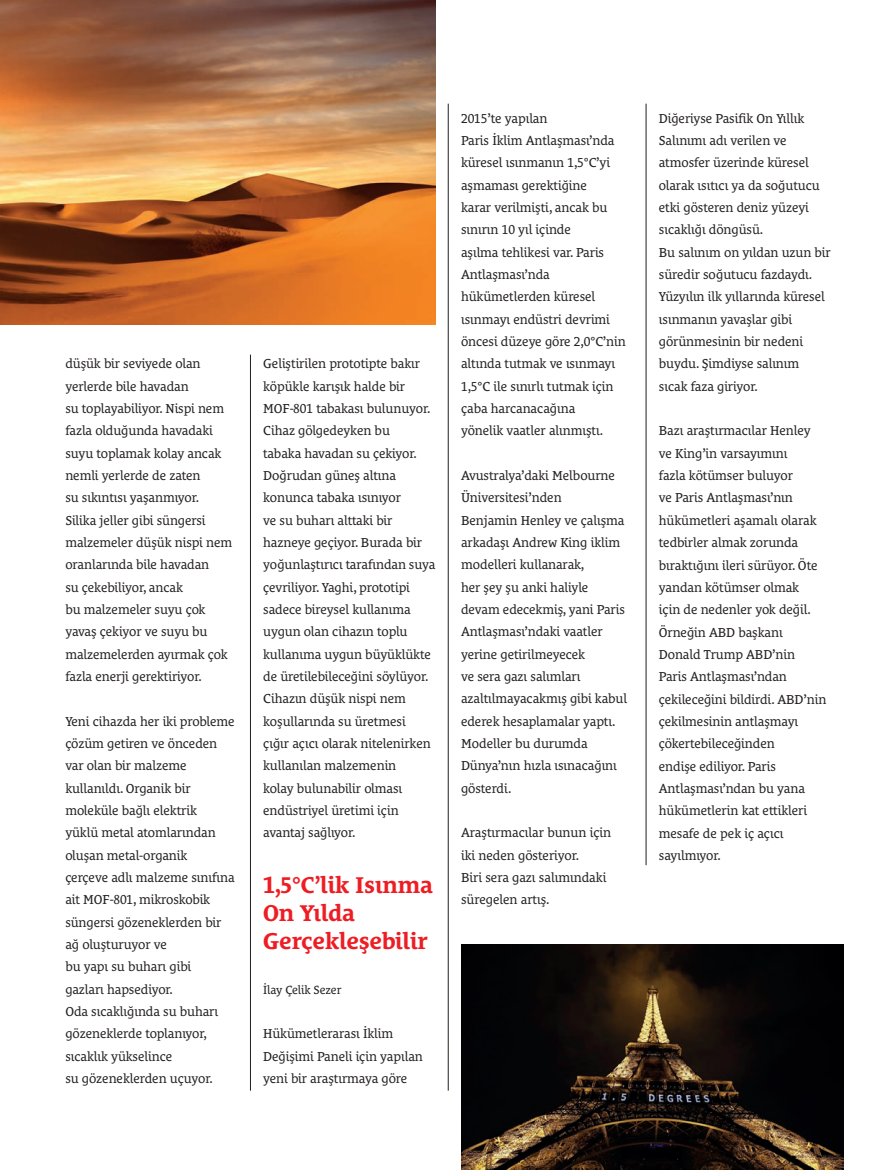
<style>
.page{position:relative;width:895px;height:1170px;background:#fff}
.page>*{position:absolute;margin:0;border:0;box-sizing:border-box;transform-origin:0 0}
.t1{font:700 23.25px/27.9px "Le Monde Courrier Pro";letter-spacing:-.01em;color:#ee1d23}
.t2{font:13.2px/22.4px "Le Monde Courrier Pro";letter-spacing:-.01em;color:#231f20}
.t3{font:12px "Le Monde Courrier Pro";letter-spacing:-.01em;color:#231f20}
</style>
<div class="page">
<hr style="left:448px;top:104px;width:1px;height:986px;background:#231f20">
<hr style="left:645px;top:104px;width:1px;height:761px;background:#231f20">
<hr style="left:250px;top:354px;width:1px;height:736px;background:#231f20">
<img style="left:461px;top:944px;width:382px;height:225px">
<img style="left:0;top:0;width:435px;height:325px">
<p class="t2" style="left:65px;top:351px;width:168px">düşük bir seviyede olan yerlerde bile havadan<br>su toplayabiliyor. Nispi nem fazla olduğunda havadaki suyu toplamak kolay ancak nemli yerlerde de zaten<br>su sıkıntısı yaşanmıyor.<br>Silika jeller gibi süngersi malzemeler düşük nispi nem oranlarında bile havadan<br>su çekebiliyor, ancak<br>bu malzemeler suyu çok yavaş çekiyor ve suyu bu malzemelerden ayırmak çok fazla enerji gerektiriyor.</p>
<p class="t2" style="left:65px;top:708px;width:171px">Yeni cihazda her iki probleme çözüm getiren ve önceden var olan bir malzeme kullanıldı. Organik bir moleküle bağlı elektrik<br>yüklü metal atomlarından oluşan metal-organik<br>çerçeve adlı malzeme sınıfına ait MOF-801, mikroskobik süngersi gözeneklerden bir ağ oluşturuyor ve<br>bu yapı su buharı gibi<br>gazları hapsediyor.<br>Oda sıcaklığında su buharı gözeneklerde toplanıyor, sıcaklık yükselince<br>su gözeneklerden uçuyor.</p>
<p class="t2" style="left:263px;top:351px;width:174px">Geliştirilen prototipte bakır köpükle karışık halde bir<br>MOF-801 tabakası bulunuyor.<br>Cihaz gölgedeyken bu<br>tabaka havadan su çekiyor.<br>Doğrudan güneş altına konunca tabaka ısınıyor<br>ve su buharı alttaki bir hazneye geçiyor. Burada bir yoğunlaştırıcı tarafından suya çevriliyor. Yaghi, prototipi sadece bireysel kullanıma uygun olan cihazın toplu kullanıma uygun büyüklükte de üretilebileceğini söylüyor.<br>Cihazın düşük nispi nem koşullarında su üretmesi<br>çığır açıcı olarak nitelenirken kullanılan malzemenin<br>kolay bulunabilir olması endüstriyel üretimi için avantaj sağlıyor.</p>
<h1 class="t1" style="left:263px;top:868px;width:171px">1,5°C’lik Isınma<br>On Yılda<br>Gerçekleşebilir</h1>
<p class="t3" style="left:263px;top:979px;width:80px">İlay Çelik Sezer</p>
<p class="t2" style="left:263px;top:1021px;width:161px">Hükümetlerarası İklim<br>Değişimi Paneli için yapılan yeni bir araştırmaya göre</p>
<p class="t2" style="left:461px;top:105px;width:166px">2015’te yapılan<br>Paris İklim Antlaşması’nda küresel ısınmanın 1,5°C’yi aşmaması gerektiğine<br>karar verilmişti, ancak bu sınırın 10 yıl içinde<br>aşılma tehlikesi var. Paris<br>Antlaşması’nda hükümetlerden küresel ısınmayı endüstri devrimi öncesi düzeye göre 2,0°C’nin altında tutmak ve ısınmayı<br>1,5°C ile sınırlı tutmak için çaba harcanacağına<br>yönelik vaatler alınmıştı.</p>
<p class="t2" style="left:461px;top:463px;width:167px">Avustralya’daki Melbourne<br>Üniversitesi’nden<br>Benjamin Henley ve çalışma arkadaşı Andrew King iklim modelleri kullanarak,<br>her şey şu anki haliyle devam edecekmiş, yani Paris<br>Antlaşması’ndaki vaatler yerine getirilmeyecek<br>ve sera gazı salımları azaltılmayacakmış gibi kabul ederek hesaplamalar yaptı.<br>Modeller bu durumda<br>Dünya’nın hızla ısınacağını gösterdi.</p>
<p class="t2" style="left:461px;top:820px;width:152px">Araştırmacılar bunun için iki neden gösteriyor.<br>Biri sera gazı salımındaki süregelen artış.</p>
<p class="t2" style="left:658px;top:105px;width:173px">Diğeriyse Pasifik On Yıllık<br>Salınımı adı verilen ve atmosfer üzerinde küresel olarak ısıtıcı ya da soğutucu etki gösteren deniz yüzeyi sıcaklığı döngüsü.<br>Bu salınım on yıldan uzun bir süredir soğutucu fazdaydı.<br>Yüzyılın ilk yıllarında küresel ısınmanın yavaşlar gibi görünmesinin bir nedeni buydu. Şimdiyse salınım sıcak faza giriyor.</p>
<p class="t2" style="left:658px;top:418px;width:169px">Bazı araştırmacılar Henley ve King’in varsayımını<br>fazla kötümser buluyor<br>ve Paris Antlaşması’nın hükümetleri aşamalı olarak tedbirler almak zorunda bıraktığını ileri sürüyor. Öte yandan kötümser olmak<br>için de nedenler yok değil.<br>Örneğin ABD başkanı<br>Donald Trump ABD’nin<br>Paris Antlaşması’ndan çekileceğini bildirdi. ABD’nin çekilmesinin antlaşmayı çökertebileceğinden<br>endişe ediliyor. Paris<br>Antlaşması’ndan bu yana hükümetlerin kat ettikleri mesafe de pek iç açıcı sayılmıyor.</p>
</div>
